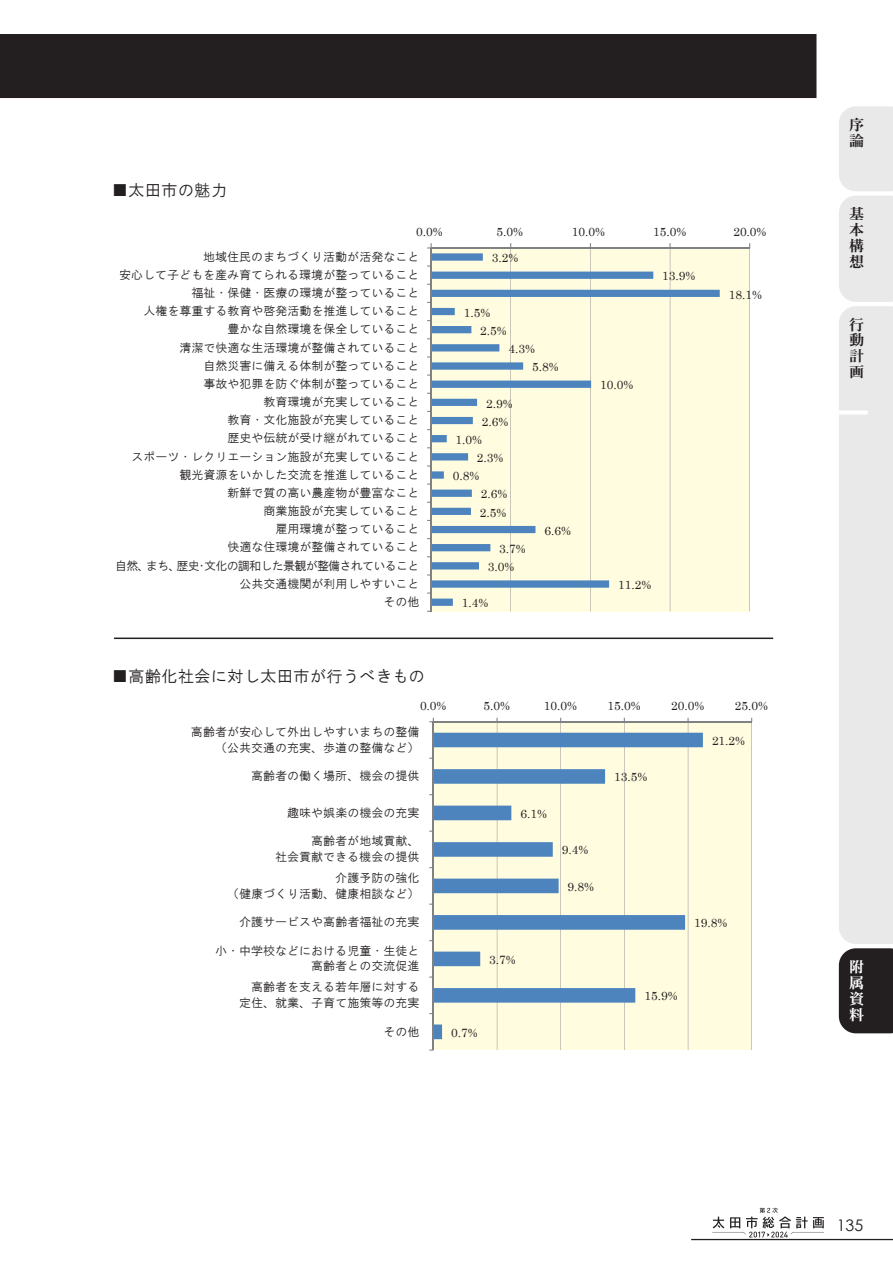
<style>
.page{position:relative;width:893px;height:1263px;background:#fff}
.page>*{position:absolute;margin:0;border:0;box-sizing:border-box;transform-origin:0 0}
.t1{font:16.5px "HG Gothic M";color:#231f20}
.t2{font:15.9px "Century Gothic";color:#231f20}
.t3{font:15px "DFHS Mincho Std W7";color:#231f20}
.t4{font:15px "DFHS Mincho Std W7";color:#fff}
.t5{font:12px/18.1px "HGS Gothic M";color:#231f20;text-align:right}
.t6{font:12px/18.1px "Century";color:#231f20}
</style>
<div class="page">
<div style="left:431px;top:248px;width:319px;height:363px;background:#fffce0"></div>
<hr style="left:510px;top:248px;width:1px;height:363px;background:#7f8184">
<hr style="left:590px;top:248px;width:1px;height:363px;background:#7f8184">
<hr style="left:670px;top:248px;width:1px;height:363px;background:#7f8184">
<hr style="left:749px;top:248px;width:1px;height:363px;background:#7f8184">
<svg style="left:432px;top:253px;width:288px;height:353px"></svg>
<hr style="left:431px;top:247px;width:319px;height:1px;background:#7f8184">
<hr style="left:431px;top:248px;width:1px;height:363px;background:#7f8184">
<svg style="left:427px;top:243px;width:5px;height:5px"></svg>
<div style="left:433px;top:722px;width:319px;height:328px;background:#fffce0"></div>
<hr style="left:497px;top:722px;width:1px;height:328px;background:#7f8184">
<hr style="left:560px;top:722px;width:1px;height:328px;background:#7f8184">
<hr style="left:624px;top:722px;width:1px;height:328px;background:#7f8184">
<hr style="left:688px;top:722px;width:1px;height:328px;background:#7f8184">
<hr style="left:751px;top:722px;width:1px;height:328px;background:#7f8184">
<svg style="left:434px;top:733px;width:269px;height:306px"></svg>
<hr style="left:433px;top:721px;width:319px;height:1px;background:#7f8184">
<hr style="left:433px;top:722px;width:1px;height:328px;background:#7f8184">
<hr style="left:114px;top:637px;width:659px;height:2px;background:#231f20">
<div style="left:0;top:34px;width:816px;height:64px;background:#231f20"></div>
<svg style="left:839px;top:106px;width:54px;height:927px;background:#d8d7d7"></svg>
<div style="left:839px;top:410px;width:29px;height:5px;background:#fff"></div>
<hr style="left:691px;top:1239px;width:202px;height:1px;background:#231f20">
<svg style="left:712px;top:1208px;width:112px;height:29px"></svg>
<h1 class="t1" style="left:112px;top:182px;width:117px">■太田市の魅力</h1>
<p class="t6" style="left:416px;top:221px;width:28px">0.0%</p>
<p class="t6" style="left:497px;top:221px;width:28px">5.0%</p>
<p class="t6" style="left:572px;top:221px;width:35px">10.0%</p>
<p class="t6" style="left:653px;top:221px;width:35px">15.0%</p>
<p class="t6" style="left:733px;top:221px;width:35px">20.0%</p>
<p class="t5" style="left:115px;top:247px;width:306px">地域住民のまちづくり活動が活発なこと<br>安心して子どもを産み育てられる環境が整っていること福祉・保健・医療の環境が整っていること<br>人権を尊重する教育や啓発活動を推進していること<br>豊かな自然環境を保全していること<br>清潔で快適な生活環境が整備されていること<br>自然災害に備える体制が整っていること<br>事故や犯罪を防ぐ体制が整っていること<br>教育環境が充実していること<br>教育・文化施設が充実していること<br>歴史や伝統が受け継がれていること<br>スポーツ・レクリエーション施設が充実していること<br>観光資源をいかした交流を推進していること<br>新鮮で質の高い農産物が豊富なこと<br>商業施設が充実していること<br>雇用環境が整っていること<br>快適な住環境が整備されていること<br>自然、まち、歴史・文化の調和した景観が整備されていること公共交通機関が利用しやすいこと<br>その他</p>
<p class="t6" style="left:492px;top:248px;width:28px">3.2%</p>
<p class="t6" style="left:662px;top:266px;width:35px">13.9%</p>
<p class="t6" style="left:729px;top:284px;width:35px">18.1%</p>
<p class="t6" style="left:480px;top:302px;width:28px;text-indent:-17px">1.5%<br>2.5%</p>
<p class="t6" style="left:532px;top:339px;width:28px;text-indent:-24px">4.3%<br>5.8%</p>
<p class="t6" style="left:600px;top:375px;width:35px">10.0%</p>
<p class="t6" style="left:486px;top:393px;width:28px">2.9%</p>
<p class="t6" style="left:482px;top:411px;width:28px">2.6%</p>
<p class="t6" style="left:456px;top:429px;width:28px">1.0%</p>
<p class="t6" style="left:477px;top:448px;width:28px">2.3%</p>
<p class="t6" style="left:453px;top:466px;width:28px">0.8%</p>
<p class="t6" style="left:481px;top:484px;width:28px">2.6%</p>
<p class="t6" style="left:480px;top:502px;width:28px">2.5%</p>
<p class="t6" style="left:544px;top:520px;width:28px">6.6%</p>
<p class="t6" style="left:488px;top:538px;width:39px;text-indent:11px">3.7%<br>3.0%</p>
<p class="t6" style="left:618px;top:575px;width:35px">11.2%</p>
<p class="t6" style="left:462px;top:593px;width:28px">1.4%</p>
<h1 class="t1" style="left:112px;top:668px;width:315px">■高齢化社会に対し太田市が行うべきもの</h1>
<p class="t6" style="left:420px;top:695px;width:28px">0.0%</p>
<p class="t6" style="left:484px;top:695px;width:28px">5.0%</p>
<p class="t6" style="left:544px;top:695px;width:35px">10.0%</p>
<p class="t6" style="left:608px;top:695px;width:35px">15.0%</p>
<p class="t6" style="left:671px;top:695px;width:35px">20.0%</p>
<p class="t6" style="left:735px;top:695px;width:35px">25.0%</p>
<p class="t5" style="left:191px;top:724px;width:230px;line-height:15.6px">高齢者が安心して外出しやすいまちの整備（公共交通の充実、歩道の整備など）</p>
<p class="t5" style="left:251px;top:767px;width:170px">高齢者の働く場所、機会の提供</p>
<p class="t5" style="left:287px;top:803px;width:134px">趣味や娯楽の機会の充実</p>
<p class="t5" style="left:275px;top:833px;width:146px;line-height:15.6px">高齢者が地域貢献、<br>社会貢献できる機会の提供</p>
<p class="t5" style="left:227px;top:870px;width:194px;line-height:15.6px">介護予防の強化<br>（健康づくり活動、健康相談など）</p>
<p class="t5" style="left:239px;top:913px;width:182px">介護サービスや高齢者福祉の充実</p>
<p class="t5" style="left:215px;top:943px;width:206px;line-height:15.6px">小・中学校などにおける児童・生徒と高齢者との交流促進</p>
<p class="t5" style="left:239px;top:979px;width:182px;line-height:15.6px">高齢者を支える若年層に対する定住、就業、子育て施策等の充実</p>
<p class="t5" style="left:383px;top:1022px;width:38px">その他</p>
<p class="t6" style="left:520px;top:803px;width:28px">6.1%</p>
<p class="t6" style="left:562px;top:840px;width:28px">9.4%</p>
<p class="t6" style="left:568px;top:876px;width:28px">9.8%</p>
<p class="t6" style="left:489px;top:949px;width:28px">3.7%</p>
<p class="t6" style="left:451px;top:1022px;width:28px">0.7%</p>
<p class="t6" style="left:614px;top:767px;width:35px">13.5%</p>
<p class="t6" style="left:712px;top:730px;width:35px">21.2%</p>
<p class="t6" style="left:694px;top:913px;width:35px">19.8%</p>
<p class="t6" style="left:644px;top:986px;width:35px">15.9%</p>
<p class="t3" style="left:849px;top:116px;width:16px">序</p>
<p class="t3" style="left:849px;top:132px;width:16px">論</p>
<p class="t3" style="left:849px;top:205px;width:16px">基</p>
<p class="t3" style="left:849px;top:221px;width:16px">本</p>
<p class="t3" style="left:849px;top:237px;width:16px">構</p>
<p class="t3" style="left:849px;top:253px;width:16px">想</p>
<p class="t3" style="left:849px;top:316px;width:16px">行</p>
<p class="t3" style="left:849px;top:332px;width:16px">動</p>
<p class="t3" style="left:849px;top:348px;width:16px">計</p>
<p class="t3" style="left:849px;top:364px;width:16px">画</p>
<p class="t4" style="left:849px;top:958px;width:16px">附</p>
<p class="t4" style="left:849px;top:1006px;width:16px">料</p>
<p class="t4" style="left:849px;top:974px;width:16px">属</p>
<p class="t4" style="left:849px;top:990px;width:16px">資</p>
<h2 class="t2" style="left:837px;top:1216px;width:28px">135</h2>
</div>
